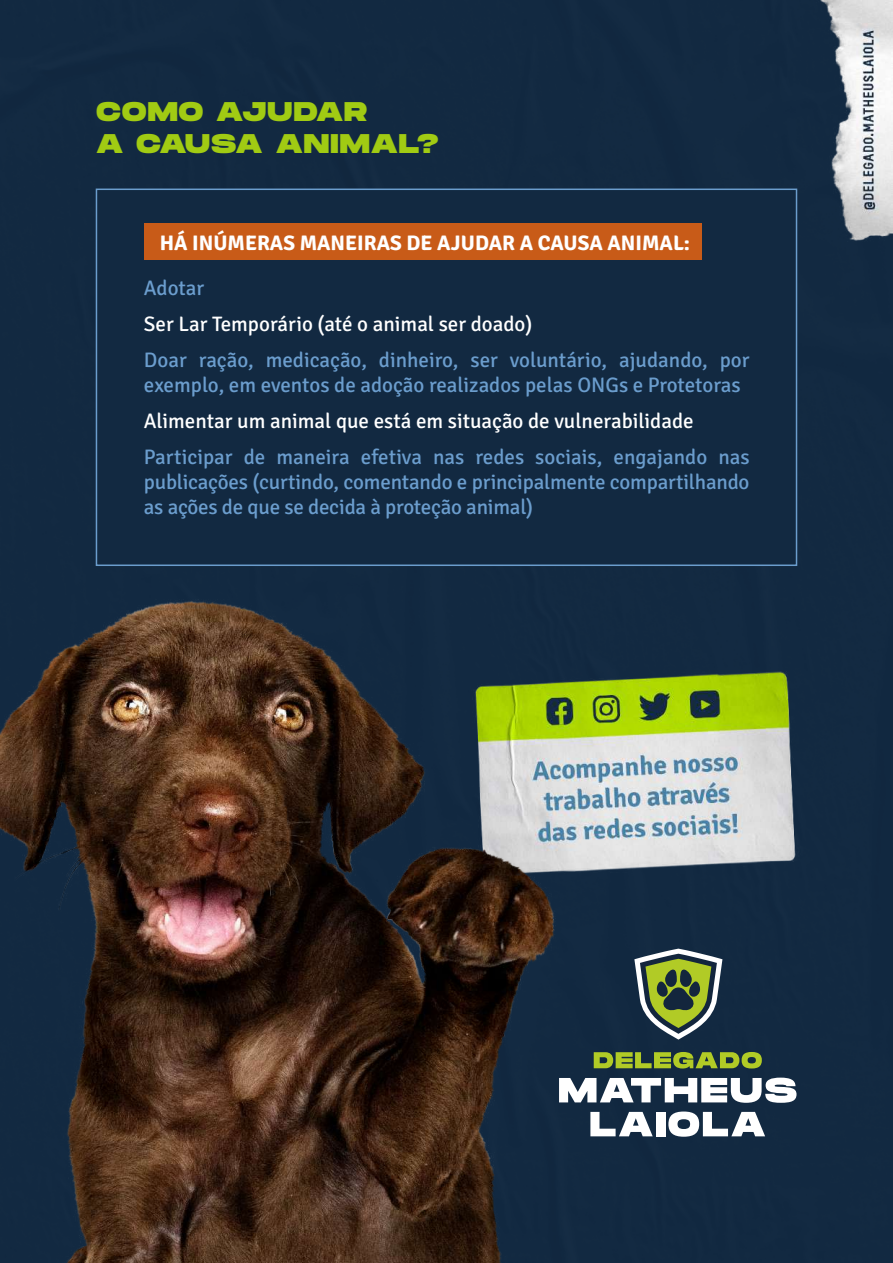
<style>
.page{position:relative;width:893px;height:1263px;background:#122941}
.page>*{position:absolute;margin:0;border:0;box-sizing:border-box;transform-origin:0 0}
.t1{font:800 27px/32.4px "Monument Extended";letter-spacing:.04em;color:#a1cb13}
.t2{font:21px/25.2px "Signika";color:#6b9dcd}
.t3{font:21px "Signika";color:#fff}
.t4{font:700 21px "Signika";color:#fff}
</style>
<div class="page">
<div style="left:96px;top:189px;width:701px;height:377px;background:#122941;border:2px solid #6b9dcd"></div>
<div style="left:144px;top:224px;width:558px;height:36px;background:#c85b18"></div>
<img style="left:555px;top:643px;width:305px;height:241px">
<img style="left:0;top:599px;width:555px;height:664px">
<svg style="left:594px;top:1052px;width:168px;height:16px;background:#7b942e"></svg>
<svg style="left:559px;top:1077px;width:237px;height:26px"></svg>
<svg style="left:590px;top:1112px;width:63px;height:24px"></svg>
<div style="left:656px;top:1112px;width:9px;height:24px;background:#fff"></div>
<svg style="left:668px;top:1111px;width:97px;height:26px"></svg>
<svg style="left:634px;top:949px;width:88px;height:90px;background:#677a58"></svg>
<img style="left:787px;top:0;width:106px;height:254px">
<p class="t1" style="left:96px;top:94px;width:344px">COMO AJUDAR<br>A CAUSA ANIMAL?</p>
<p class="t4" style="left:160px;top:227px;width:532px">HÁ INÚMERAS MANEIRAS DE AJUDAR A CAUSA ANIMAL:</p>
<p class="t2" style="left:144px;top:274px;width:62px">Adotar</p>
<p class="t3" style="left:144px;top:309px;width:390px">Ser Lar Temporário (até o animal ser doado)</p>
<p class="t2" style="left:144px;top:346px;width:607px">Doar ração, medicação, dinheiro, ser voluntário, ajudando, por exemplo, em eventos de adoção realizados pelas ONGs e Protetoras</p>
<p class="t3" style="left:144px;top:406px;width:551px">Alimentar um animal que está em situação de vulnerabilidade</p>
<p class="t2" style="left:144px;top:443px;width:607px;text-align:justify">Participar de maneira efetiva nas redes sociais, engajando nas publicações (curtindo, comentando e principalmente compartilhando as ações de que se decida à proteção animal)</p>
</div>
